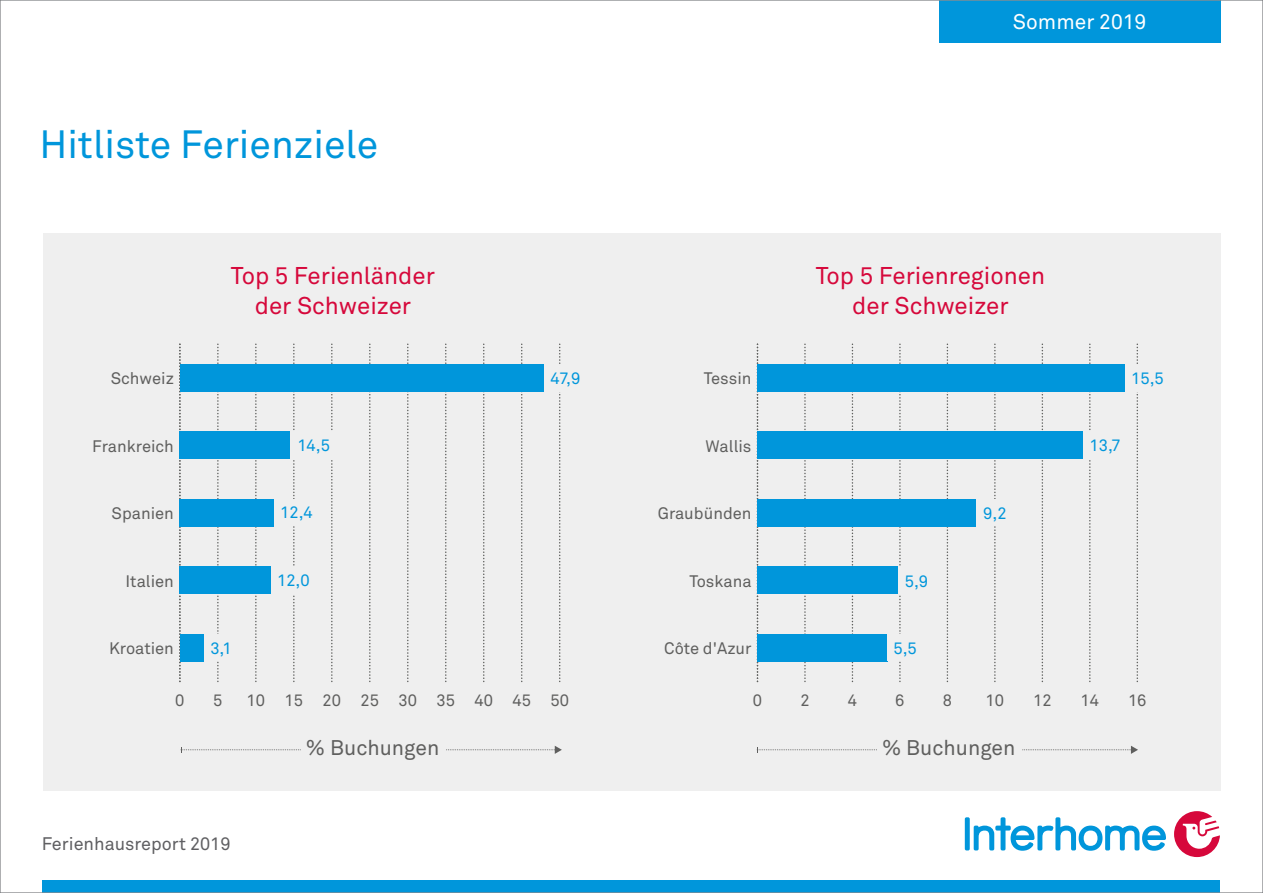
<style>
.page{position:relative;width:1263px;height:893px;background:#fff}
.page>*{position:absolute;margin:0;border:0;box-sizing:border-box;transform-origin:0 0}
.t1{font:39px "Akkurat Pro";color:#0096db}
.t2{font:24px/30px "Akkurat Pro";color:#d6083b;text-align:center}
.t3{font:21px "Akkurat Pro";color:#5f5f5e}
.t4{font:21px "Akkurat Pro";color:#fff}
.t5{font:18px "Akkurat Pro";color:#5f5f62}
.t6{font:16.5px "Akkurat Pro";color:#5f5f5e}
.t7{font:16.5px "Akkurat Pro";color:#0096db}
</style>
<div class="page">
<div style="left:43px;top:880px;width:1177px;height:13px;background:#0096db"></div>
<div style="left:965px;top:817px;width:5px;height:33px;background:#0096db;border-radius:2px"></div>
<svg style="left:974px;top:817px;width:192px;height:34px"></svg>
<svg style="left:1174px;top:811px;width:46px;height:46px"></svg>
<div style="left:939px;top:0;width:281px;height:43px;background:#0096db"></div>
<div style="left:43px;top:234px;width:1177px;height:557px;background:#efefef"></div>
<svg style="left:447px;top:746px;width:115px;height:8px"></svg>
<svg style="left:181px;top:747px;width:120px;height:5px"></svg>
<svg style="left:804px;top:344px;width:2px;height:337px"></svg>
<svg style="left:852px;top:344px;width:1px;height:337px"></svg>
<svg style="left:899px;top:344px;width:2px;height:337px"></svg>
<svg style="left:947px;top:344px;width:1px;height:337px"></svg>
<svg style="left:994px;top:344px;width:2px;height:337px"></svg>
<svg style="left:1041px;top:344px;width:2px;height:337px"></svg>
<svg style="left:1089px;top:344px;width:1px;height:337px"></svg>
<svg style="left:1136px;top:344px;width:2px;height:337px"></svg>
<svg style="left:757px;top:344px;width:10px;height:337px"></svg>
<div style="left:757px;top:364px;width:368px;height:27px;background:#0096db"></div>
<div style="left:757px;top:432px;width:326px;height:27px;background:#0096db"></div>
<div style="left:757px;top:499px;width:219px;height:27px;background:#0096db"></div>
<div style="left:757px;top:567px;width:140px;height:27px;background:#0096db"></div>
<div style="left:757px;top:634px;width:131px;height:27px;background:#0096db"></div>
<svg style="left:217px;top:344px;width:2px;height:337px"></svg>
<svg style="left:255px;top:344px;width:2px;height:337px"></svg>
<svg style="left:293px;top:344px;width:2px;height:337px"></svg>
<svg style="left:331px;top:344px;width:2px;height:337px"></svg>
<svg style="left:369px;top:344px;width:2px;height:337px"></svg>
<svg style="left:407px;top:344px;width:1px;height:337px"></svg>
<svg style="left:445px;top:344px;width:1px;height:337px"></svg>
<svg style="left:483px;top:344px;width:1px;height:337px"></svg>
<svg style="left:521px;top:344px;width:1px;height:337px"></svg>
<svg style="left:559px;top:344px;width:1px;height:337px"></svg>
<svg style="left:179px;top:344px;width:10px;height:337px"></svg>
<div style="left:180px;top:364px;width:364px;height:27px;background:#0096db"></div>
<div style="left:180px;top:432px;width:110px;height:27px;background:#0096db"></div>
<div style="left:180px;top:499px;width:94px;height:27px;background:#0096db"></div>
<div style="left:180px;top:567px;width:91px;height:27px;background:#0096db"></div>
<div style="left:180px;top:634px;width:23px;height:27px;background:#0096db"></div>
<svg style="left:1023px;top:746px;width:115px;height:8px"></svg>
<svg style="left:757px;top:747px;width:120px;height:5px"></svg>
<div style="left:1125px;top:364px;width:46px;height:27px;background:#efefef"></div>
<div style="left:1083px;top:432px;width:47px;height:27px;background:#efefef"></div>
<div style="left:977px;top:499px;width:35px;height:27px;background:#efefef"></div>
<div style="left:899px;top:567px;width:35px;height:27px;background:#efefef"></div>
<div style="left:887px;top:634px;width:35px;height:27px;background:#efefef"></div>
<div style="left:544px;top:364px;width:47px;height:27px;background:#efefef"></div>
<div style="left:291px;top:432px;width:47px;height:27px;background:#efefef"></div>
<div style="left:274px;top:499px;width:46px;height:27px;background:#efefef"></div>
<div style="left:271px;top:567px;width:46px;height:27px;background:#efefef"></div>
<div style="left:204px;top:634px;width:35px;height:27px;background:#efefef"></div>
<p class="t4" style="left:1013px;top:10px;width:135px">Sommer 2019</p>
<h1 class="t1" style="left:39px;top:122px;width:340px">Hitliste Ferienziele</h1>
<h2 class="t2" style="left:231px;top:261px;width:206px">Top 5 Ferienländer der Schweizer</h2>
<h2 class="t2" style="left:816px;top:261px;width:231px">Top 5 Ferienregionen der Schweizer</h2>
<p class="t6" style="left:111px;top:369px;width:65px">Schweiz</p>
<p class="t7" style="left:550px;top:368px;width:32px">47,9</p>
<p class="t6" style="left:704px;top:369px;width:49px">Tessin</p>
<p class="t7" style="left:1131px;top:368px;width:34px">15,5</p>
<p class="t6" style="left:92px;top:436px;width:83px">Frankreich</p>
<p class="t7" style="left:297px;top:436px;width:34px">14,5</p>
<p class="t6" style="left:705px;top:436px;width:47px">Wallis</p>
<p class="t7" style="left:1089px;top:436px;width:33px">13,7</p>
<p class="t6" style="left:112px;top:504px;width:64px">Spanien</p>
<p class="t7" style="left:280px;top:503px;width:34px">12,4</p>
<p class="t6" style="left:658px;top:504px;width:95px">Graubünden</p>
<p class="t7" style="left:983px;top:503px;width:25px">9,2</p>
<p class="t6" style="left:126px;top:571px;width:50px">Italien</p>
<p class="t7" style="left:277px;top:571px;width:34px">12,0</p>
<p class="t6" style="left:689px;top:571px;width:64px">Toskana</p>
<p class="t7" style="left:905px;top:571px;width:25px">5,9</p>
<p class="t6" style="left:109px;top:639px;width:66px">Kroatien</p>
<p class="t7" style="left:210px;top:638px;width:23px">3,1</p>
<p class="t6" style="left:664px;top:639px;width:89px">Côte d'Azur</p>
<p class="t7" style="left:893px;top:638px;width:25px">5,5</p>
<p class="t6" style="left:175px;top:691px;width:11px">0</p>
<p class="t6" style="left:213px;top:691px;width:11px">5</p>
<p class="t6" style="left:247px;top:691px;width:324px">10 15 20 25 30 35 40 45 50</p>
<p class="t6" style="left:753px;top:691px;width:11px">0</p>
<p class="t6" style="left:800px;top:691px;width:11px">2</p>
<p class="t6" style="left:848px;top:691px;width:11px">4</p>
<p class="t6" style="left:895px;top:691px;width:11px">6</p>
<p class="t6" style="left:943px;top:691px;width:11px">8</p>
<p class="t6" style="left:986px;top:691px;width:20px">10</p>
<p class="t6" style="left:1033px;top:691px;width:20px">12</p>
<p class="t6" style="left:1080px;top:691px;width:20px">14</p>
<p class="t6" style="left:1128px;top:691px;width:20px">16</p>
<p class="t3" style="left:306px;top:736px;width:135px">% Buchungen</p>
<p class="t3" style="left:882px;top:736px;width:135px">% Buchungen</p>
<p class="t5" style="left:42px;top:834px;width:190px">Ferienhausreport 2019</p>
</div>
